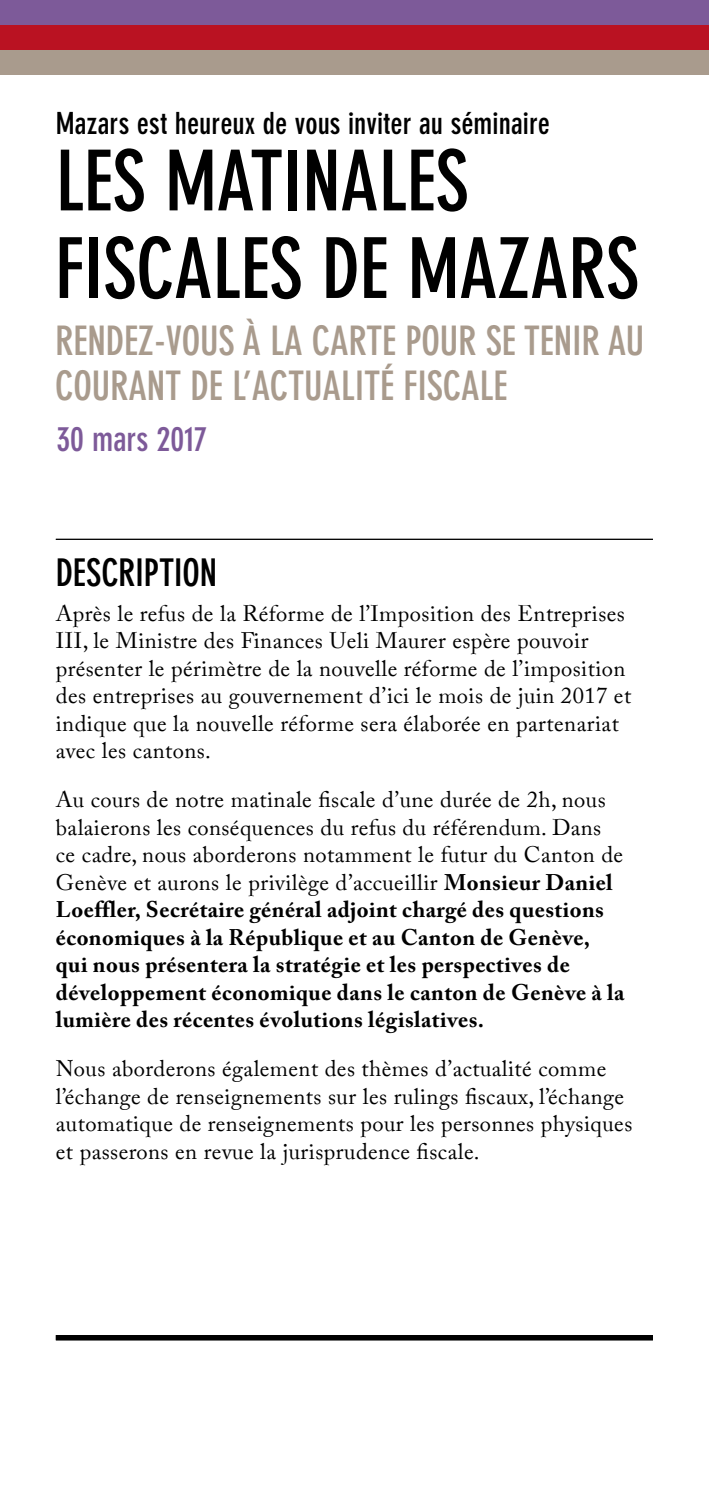
<style>
.page{position:relative;width:709px;height:1489px;background:#fff}
.page>*{position:absolute;margin:0;border:0;box-sizing:border-box;transform-origin:0 0}
.t1{font:700 condensed 82.5px/87.5px "DIN Neuzeit Grotesk Std";letter-spacing:-.005em;color:#000}
.t2{font:700 condensed 40px/45px "DIN Neuzeit Grotesk Std";letter-spacing:-.005em;color:#a99b8d}
.t3{font:700 condensed 37.5px "DIN Neuzeit Grotesk Std";letter-spacing:-.01em;color:#000}
.t4{font:700 condensed 33.75px "DIN Neuzeit Grotesk Std";color:#7d5a99}
.t5{font:700 condensed 30px "DIN Neuzeit Grotesk Std";letter-spacing:.005em;color:#000}
.t6{font:22.5px/27.5px "Adobe Caslon Pro";letter-spacing:.02em;color:#000}
.t7{font:700 22.5px/27.5px "Adobe Caslon Pro";letter-spacing:.02em;color:#000}
.s1{font-weight:400}
</style>
<div class="page">
<div style="left:0;top:0;width:709px;height:25px;background:#7d5a99"></div>
<div style="left:0;top:25px;width:709px;height:25px;background:#ba1222"></div>
<div style="left:0;top:50px;width:709px;height:24px;background:#a99b8d"></div>
<hr style="left:56px;top:539px;width:597px;height:1px;background:#000">
<div style="left:56px;top:1334px;width:597px;height:6px;background:#000"></div>
<h3 class="t5" style="left:56px;top:106px;width:496px">Mazars est heureux de vous inviter au séminaire</h3>
<h1 class="t1" style="left:55px;top:138px;width:586px">LES MATINALES<br>FISCALES DE MAZARS</h1>
<h2 class="t2" style="left:55px;top:319px;width:590px">RENDEZ-VOUS À LA CARTE POUR SE TENIR AU<br>COURANT DE L’ACTUALITÉ FISCALE</h2>
<h3 class="t4" style="left:56px;top:419px;width:152px">30 mars 2017</h3>
<h3 class="t3" style="left:56px;top:551px;width:163px">DESCRIPTION</h3>
<p class="t6" style="left:56px;top:599px;width:577px">Après le refus de la Réforme de l’Imposition des Entreprises III, le Ministre des Finances Ueli Maurer espère pouvoir présenter le périmètre de la nouvelle réforme de l’imposition des entreprises au gouvernement d’ici le mois de juin 2017 et indique que la nouvelle réforme sera élaborée en partenariat avec les cantons.</p>
<p class="t7" style="left:56px;top:785px;width:570px"><span class="s1">Au cours de notre matinale fiscale d’une durée de 2h, nous balaierons les conséquences du refus du référendum. Dans ce cadre, nous aborderons notamment le futur du Canton de Genève et aurons le privilège d’accueillir</span> Monsieur Daniel Loeffler, Secrétaire général adjoint chargé des questions économiques à la République et au Canton de Genève, qui nous présentera la stratégie et les perspectives de développement économique dans le canton de Genève à la lumière des récentes évolutions législatives.</p>
<p class="t6" style="left:56px;top:1054px;width:578px">Nous aborderons également des thèmes d’actualité comme l’échange de renseignements sur les rulings fiscaux, l’échange automatique de renseignements pour les personnes physiques et passerons en revue la jurisprudence fiscale.</p>
</div>
